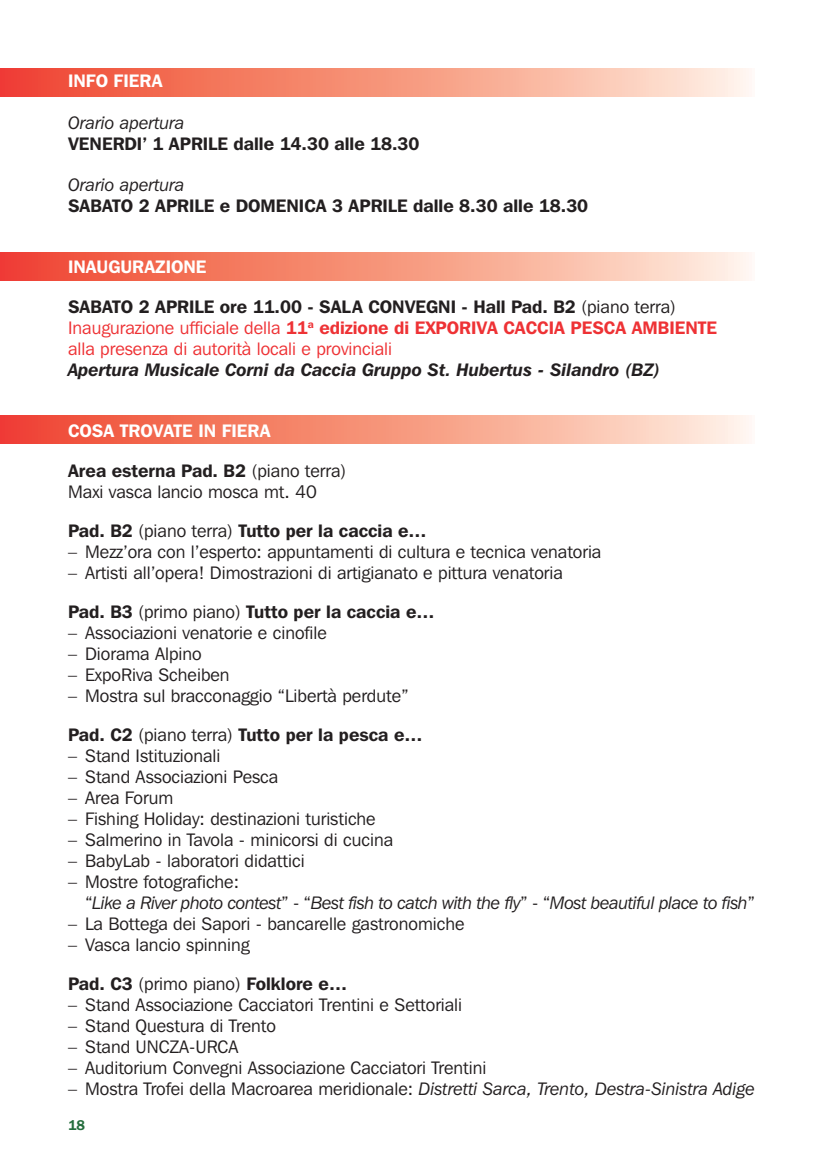
<style>
.page{position:relative;width:823px;height:1163px;background:#fff}
.page>*{position:absolute;margin:0;border:0;box-sizing:border-box;transform-origin:0 0}
.t1{font:18px/39px "Franklin Gothic IT Cby BT";color:#231f20}
.t2{font:18px/21px "Franklin Gothic IT Cby BT";color:#ee3235}
.t3{font:600 18px "Franklin Gothic IT Cby BT";color:#231f20}
.t4{font:italic 18px "Franklin Gothic IT Cby BT";color:#231f20}
.t5{font:italic 18px/21px "Franklin Gothic IT Cby BT";letter-spacing:-.02em;color:#231f20}
.t6{font:italic 600 18px "Franklin Gothic IT Cby BT";color:#231f20}
.t7{font:600 18px "Franklin Gothic IT Cby BT";color:#fff}
.t8{font:600 14px "Franklin Gothic IT Cby BT";color:#246d3c}
.s1{font-weight:600;color:#231f20}
.s2{color:#231f20}
.s3{font-weight:600}
.s4{font-weight:400}
.s5{font-style:normal}
</style>
<div class="page">
<svg style="left:0;top:415px;width:749px;height:28px;background:#f69681"></svg>
<svg style="left:0;top:252px;width:749px;height:29px;background:#f69681"></svg>
<svg style="left:0;top:68px;width:749px;height:28px;background:#f69681"></svg>
<p class="t7" style="left:68px;top:75px;width:96px">INFO FIERA</p>
<p class="t4" style="left:68px;top:117px;width:118px">Orario apertura</p>
<p class="t3" style="left:68px;top:138px;width:353px">VENERDI’ 1 APRILE dalle 14.30 alle 18.30</p>
<p class="t4" style="left:68px;top:178px;width:118px">Orario apertura</p>
<p class="t3" style="left:68px;top:199px;width:521px">SABATO 2 APRILE e DOMENICA 3 APRILE dalle 8.30 alle 18.30</p>
<p class="t7" style="left:68px;top:260px;width:140px">INAUGURAZIONE</p>
<p class="t2" style="left:68px;top:297px;width:650px"><span class="s1">SABATO 2 APRILE ore 11.00 - SALA CONVEGNI - Hall Pad. B2</span> <span class="s2">(piano terra)<br></span>Inaugurazione ufficiale della <span class="s3">11</span><sup>a</sup> <span class="s3">edizione di EXPORIVA CACCIA PESCA AMBIENTE </span>alla presenza di autorità locali e provinciali</p>
<p class="t6" style="left:68px;top:363px;width:593px">Apertura Musicale Corni da Caccia Gruppo St. Hubertus - Silandro (BZ)</p>
<p class="t7" style="left:68px;top:424px;width:204px">COSA TROVATE IN FIERA</p>
<p class="t1" style="left:68px;top:461px;width:279px;line-height:21px"><span class="s3">Area esterna Pad. B2</span> (piano terra)<br>Maxi vasca lancio mosca mt. 40</p>
<p class="t3" style="left:68px;top:524px;width:360px">Pad. B2 <span class="s4">(piano terra)</span> Tutto per la caccia e…</p>
<p class="t1" style="left:68px;top:533px;width:534px">– Mezz’ora con l’esperto: appuntamenti di cultura e tecnica venatoria</p>
<p class="t1" style="left:68px;top:554px;width:496px">– Artisti all’opera! Dimostrazioni di artigianato e pittura venatoria<br><span class="s3">Pad. B3</span> (primo piano) <span class="s3">Tutto per la caccia e…</span></p>
<p class="t1" style="left:68px;top:614px;width:260px">– Associazioni venatorie e cinofile</p>
<p class="t1" style="left:68px;top:635px;width:135px">– Diorama Alpino</p>
<p class="t1" style="left:68px;top:656px;width:163px">– ExpoRiva Scheiben</p>
<p class="t1" style="left:68px;top:677px;width:355px">– Mostra sul bracconaggio “Libertà perdute”<br><span class="s3">Pad. C2</span> (piano terra) <span class="s3">Tutto per la pesca e…</span></p>
<p class="t1" style="left:68px;top:737px;width:154px">– Stand Istituzionali</p>
<p class="t1" style="left:68px;top:758px;width:211px">– Stand Associazioni Pesca</p>
<p class="t1" style="left:68px;top:779px;width:106px">– Area Forum</p>
<p class="t1" style="left:68px;top:800px;width:309px">– Fishing Holiday: destinazioni turistiche</p>
<p class="t1" style="left:68px;top:821px;width:326px">– Salmerino in Tavola - minicorsi di cucina</p>
<p class="t1" style="left:68px;top:842px;width:238px">– BabyLab - laboratori didattici</p>
<p class="t5" style="left:85px;top:872px;width:670px;text-indent:-17px"><span class="s5">– Mostre fotografiche:<br>“</span>Like a River photo contest<span class="s5">” - “</span>Best fish to catch with the fly<span class="s5">” - “</span>Most beautiful place to fish<span class="s5">”</span></p>
<p class="t1" style="left:68px;top:905px;width:397px">– La Bottega dei Sapori - bancarelle gastronomiche</p>
<p class="t1" style="left:68px;top:926px;width:280px">– Vasca lancio spinning<br><span class="s3">Pad. C3</span> (primo piano) <span class="s3">Folklore e…</span></p>
<p class="t1" style="left:68px;top:986px;width:395px">– Stand Associazione Cacciatori Trentini e Settoriali</p>
<p class="t1" style="left:68px;top:1007px;width:209px">– Stand Questura di Trento</p>
<p class="t1" style="left:68px;top:1028px;width:172px">– Stand UNCZA-URCA</p>
<p class="t1" style="left:68px;top:1049px;width:419px">– Auditorium Convegni Associazione Cacciatori Trentini</p>
<p class="t4" style="left:68px;top:1082px;width:687px"><span class="s5">– Mostra Trofei della Macroarea meridionale:</span> Distretti Sarca, Trento, Destra-Sinistra Adige</p>
<p class="t8" style="left:68px;top:1119px;width:19px">18</p>
</div>
